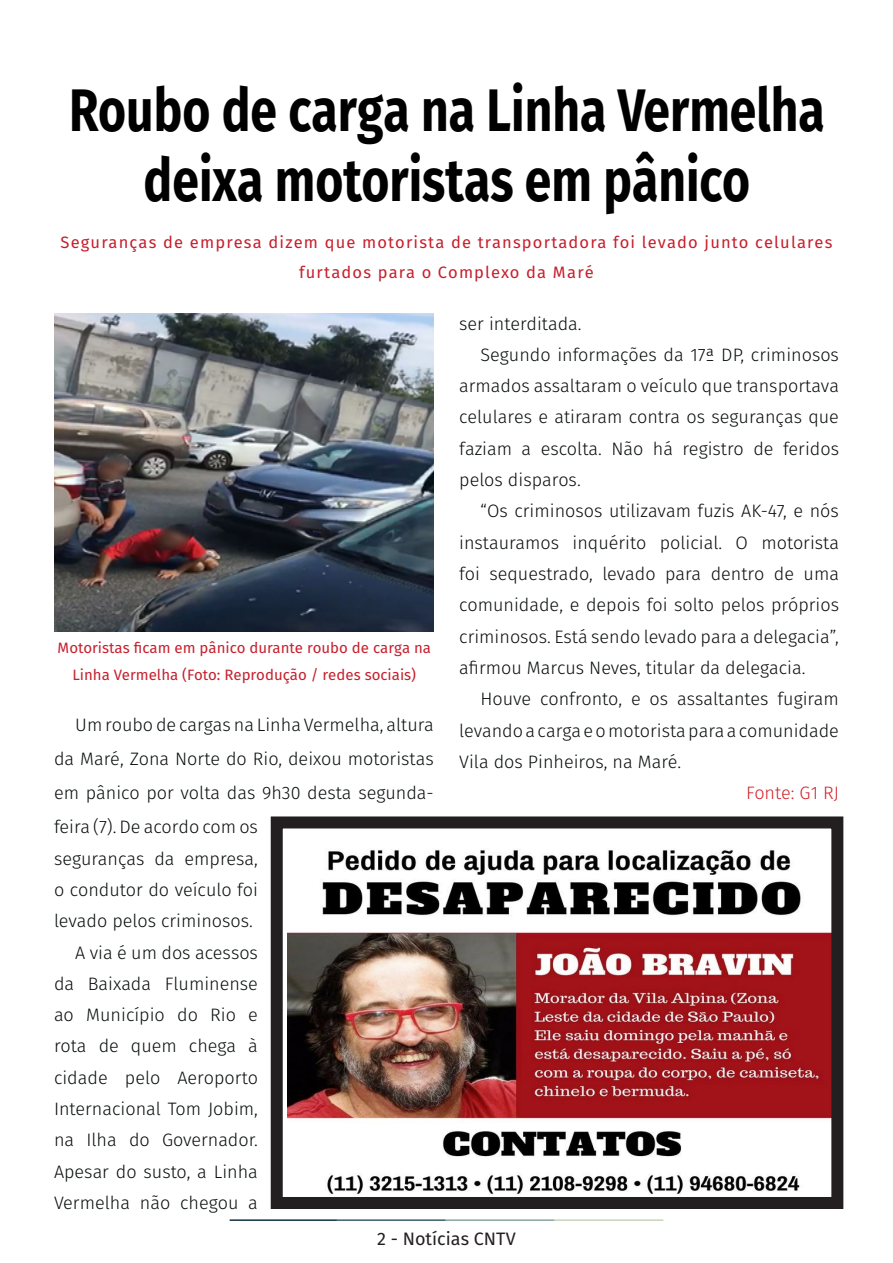
<style>
.page{position:relative;width:893px;height:1263px;background:#fff}
.page>*{position:absolute;margin:0;border:0;box-sizing:border-box;transform-origin:0 0}
.t1{font:700 60px/70.5px "Fira Sans";color:#000001;text-align:center;scale:.8 1}
.t2{font:300 18px/31.3px "Fira Sans";color:#080d0b;text-align:justify}
.t3{font:18px "Fira Sans";color:#231f20}
.t4{font:300 18px "Fira Sans";color:#d1232a}
.t5{font:16.5px/30px "Fira Sans";letter-spacing:.07em;color:#c6202d;text-align:center}
.t6{font:15px/27px "Fira Sans";color:#c6202d;text-align:center}
</style>
<div class="page">
<hr style="left:230px;top:1219px;width:107px;height:2px;background:#0e323f">
<hr style="left:337px;top:1219px;width:109px;height:2px;background:#3a5f6d">
<hr style="left:446px;top:1219px;width:109px;height:2px;background:#87a59a">
<hr style="left:555px;top:1219px;width:108px;height:2px;background:#c6d5b7">
<img style="left:54px;top:313px;width:380px;height:318px">
<img style="left:288px;top:849px;width:542px;height:346px">
<div style="left:271px;top:816px;width:572px;height:393px;border:12px solid #231f20"></div>
<p class="t1" style="left:69px;top:70px;width:946px">Roubo de carga na Linha Vermelha deixa motoristas em pânico</p>
<p class="t5" style="left:61px;top:227px;width:773px">Seguranças de empresa dizem que motorista de transportadora foi levado junto celulares furtados para o Complexo da Maré</p>
<p class="t6" style="left:58px;top:634px;width:375px">Motoristas ficam em pânico durante roubo de carga na<br>Linha Vermelha (Foto: Reprodução / redes sociais)</p>
<p class="t2" style="left:54px;top:708px;width:381px;line-height:34px;text-indent:21px">Um roubo de cargas na Linha Vermelha, altura da Maré, Zona Norte do Rio, deixou motoristas em pânico por volta das 9h30 desta segunda&shy;feira (7). De acordo com os</p>
<p class="t2" style="left:54px;top:842px;width:205px">seguranças da empresa, o condutor do veículo foi levado pelos criminosos.</p>
<p class="t2" style="left:54px;top:936px;width:205px;text-indent:21px">A via é um dos acessos da Baixada Fluminense ao Município do Rio e rota de quem chega à cidade pelo Aeroporto Internacional Tom Jobim, na Ilha do Governador.<br>Apesar do susto, a Linha Vermelha não chegou a</p>
<p class="t2" style="left:459px;top:307px;width:124px">ser interditada.</p>
<p class="t2" style="left:459px;top:339px;width:381px;text-indent:21px">Segundo informações da 17ª DP, criminosos armados assaltaram o veículo que transportava celulares e atiraram contra os seguranças que faziam a escolta. Não há registro de feridos pelos disparos.</p>
<p class="t2" style="left:459px;top:495px;width:381px;text-indent:21px">“Os criminosos utilizavam fuzis AK-47, e nós instauramos inquérito policial. O motorista foi sequestrado, levado para dentro de uma comunidade, e depois foi solto pelos próprios criminosos. Está sendo levado para a delegacia”, afirmou Marcus Neves, titular da delegacia.</p>
<p class="t2" style="left:459px;top:683px;width:381px;text-indent:21px">Houve confronto, e os assaltantes fugiram levando a carga e o motorista para a comunidade Vila dos Pinheiros, na Maré.</p>
<p class="t4" style="left:746px;top:780px;width:94px">Fonte: G1 RJ</p>
<p class="t3" style="left:377px;top:1225px;width:140px">2 - Notícias CNTV</p>
</div>
